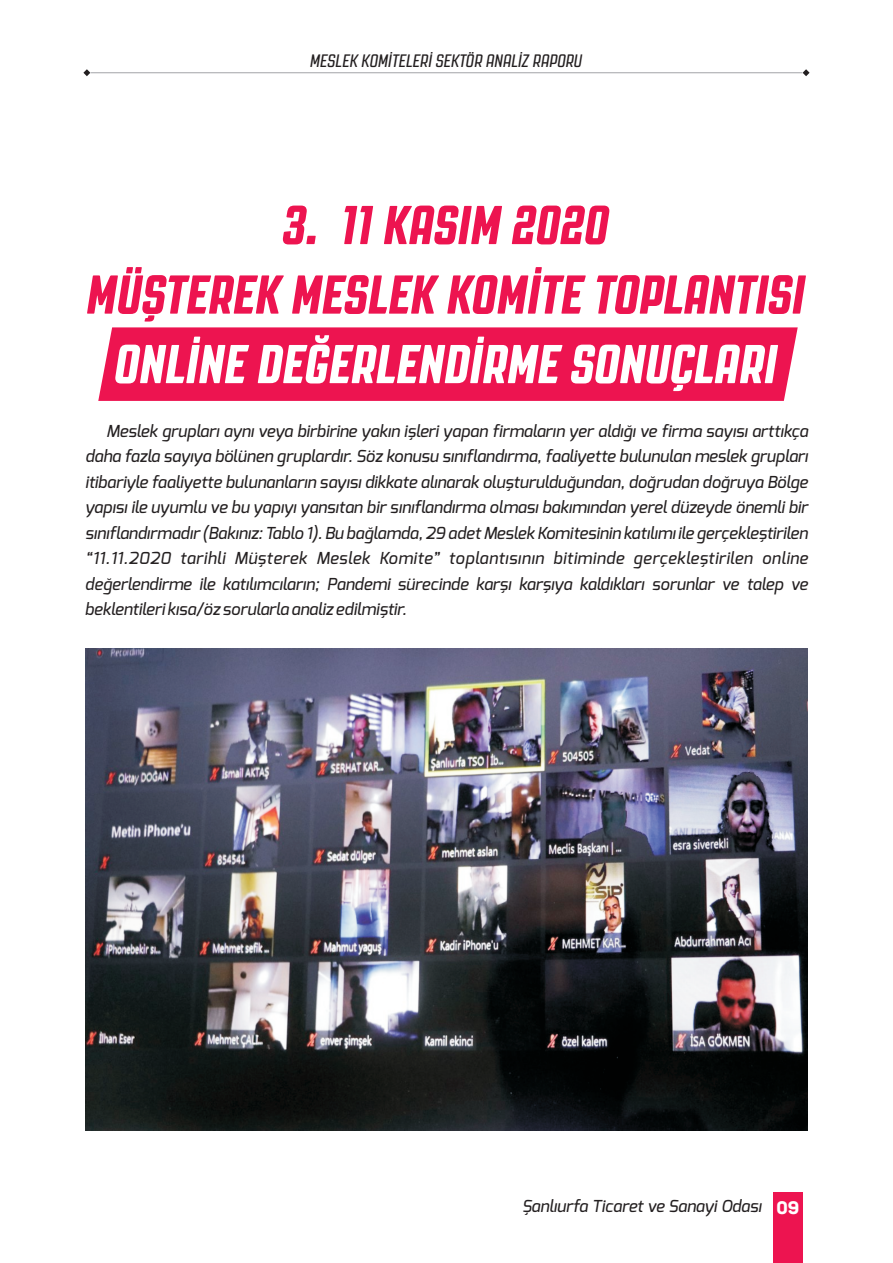
<style>
.page{position:relative;width:893px;height:1263px;background:#fff}
.page>*{position:absolute;margin:0;border:0;box-sizing:border-box;transform-origin:0 0}
.t1{font:italic 800 54.6px/69.4px "Revolution Gothic";color:#ed1450;text-align:center}
.t2{font:italic 800 54.6px "Revolution Gothic";color:#fff}
.t3{font:italic 18px "Revolution Gothic";color:#231f20}
.t4{font:800 17.85px "Panton";color:#fff}
.t5{font:italic 500 16.5px/25.5px "Exo";color:#231f20;text-align:justify}
</style>
<div class="page">
<hr style="left:86px;top:72px;width:721px;height:1px;background:#a8a9ad">
<svg style="left:83px;top:69px;width:8px;height:7px"></svg>
<svg style="left:802px;top:69px;width:8px;height:7px"></svg>
<div style="left:773px;top:1192px;width:29px;height:71px;background:#ed1450"></div>
<div style="left:98px;top:327px;width:700px;height:74px;background:#ed1450"></div>
<img style="left:85px;top:648px;width:723px;height:482px">
<p class="t3" style="left:310px;top:53px;width:274px">MESLEK KOMİTELERİ SEKTÖR ANALİZ RAPORU</p>
<h1 class="t1" style="left:87px;top:193px;width:720px">3. 11 KASIM 2020<br>MÜŞTEREK MESLEK KOMİTE TOPLANTISI</h1>
<h1 class="t2" style="left:115px;top:339px;width:664px">ONLİNE DEĞERLENDİRME SONUÇLARI</h1>
<p class="t5" style="left:85px;top:418px;width:724px;text-indent:21px">Meslek grupları aynı veya birbirine yakın işleri yapan firmaların yer aldığı ve firma sayısı arttıkça daha fazla sayıya bölünen gruplardır. Söz konusu sınıflandırma, faaliyette bulunulan meslek grupları itibariyle faaliyette bulunanların sayısı dikkate alınarak oluşturulduğundan, doğrudan doğruya Bölge yapısı ile uyumlu ve bu yapıyı yansıtan bir sınıflandırma olması bakımından yerel düzeyde önemli bir sınıflandırmadır (Bakınız: Tablo 1). Bu bağlamda, 29 adet Meslek Komitesinin katılımı ile gerçekleştirilen “11.11.2020 tarihli Müşterek Meslek Komite” toplantısının bitiminde gerçekleştirilen online değerlendirme ile katılımcıların; Pandemi sürecinde karşı karşıya kaldıkları sorunlar ve talep ve beklentileri kısa/öz sorularla analiz edilmiştir.</p>
<p class="t5" style="left:522px;top:1194px;width:241px">Şanlıurfa Ticaret ve Sanayi Odası</p>
<p class="t4" style="left:776px;top:1200px;width:24px">09</p>
</div>
